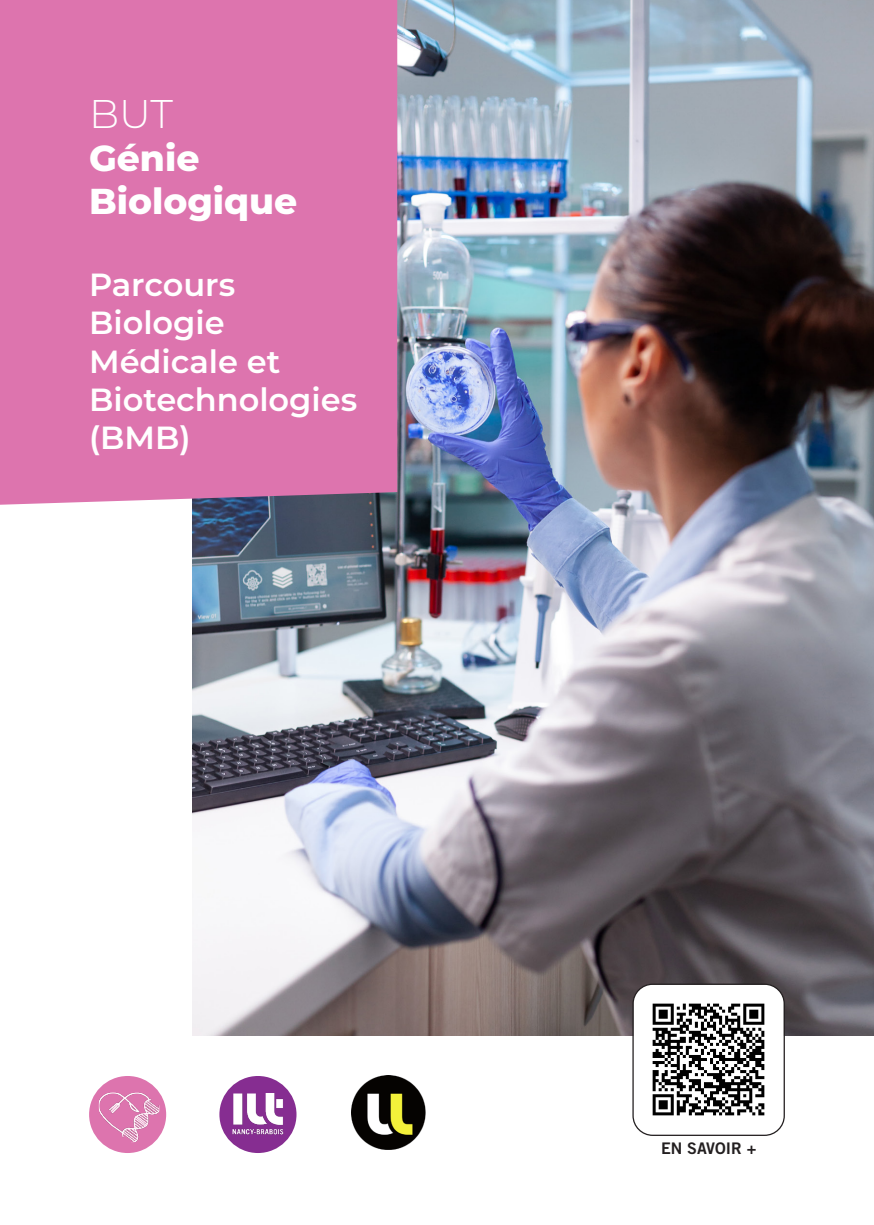
<style>
.page{position:relative;width:874px;height:1225px;background:#fff}
.page>*{position:absolute;margin:0;border:0;box-sizing:border-box;transform-origin:0 0}
.t1{font:300 40px "Montserrat";color:#fff}
.t2{font:800 36px/43.2px "Montserrat";color:#fff}
.t3{font:600 32px/38.4px "Montserrat";color:#fff}
.t4{font:16px "Trade Gothic LT Std Bd 2";color:#231f20}
</style>
<div class="page">
<img style="left:193px;top:0;width:680px;height:1036px">
<div style="left:0;top:0;width:397px;height:505px;background:#dd74ae"></div>
<img style="left:351px;top:1075px;width:74px;height:74px">
<div style="left:219px;top:1076px;width:77px;height:77px;background:#862d91;border-radius:50%"></div>
<img style="left:233px;top:1093px;width:51px;height:42px">
<div style="left:89px;top:1076px;width:77px;height:77px;background:#dd74ae;border-radius:50%"></div>
<img style="left:99px;top:1092px;width:60px;height:50px">
<img style="left:633px;top:984px;width:150px;height:151px">
<div style="left:632px;top:983px;width:152px;height:153px;border:1px solid #231f20;border-radius:20px"></div>
<p class="t1" style="left:89px;top:87px;width:85px">BUT</p>
<p class="t2" style="left:89px;top:136px;width:209px">Génie<br>Biologique</p>
<p class="t3" style="left:89px;top:264px;width:269px">Parcours<br>Biologie<br>Médicale et<br>Biotechnologies (BMB)</p>
<p class="t4" style="left:660px;top:1138px;width:97px">EN SAVOIR +</p>
</div>
